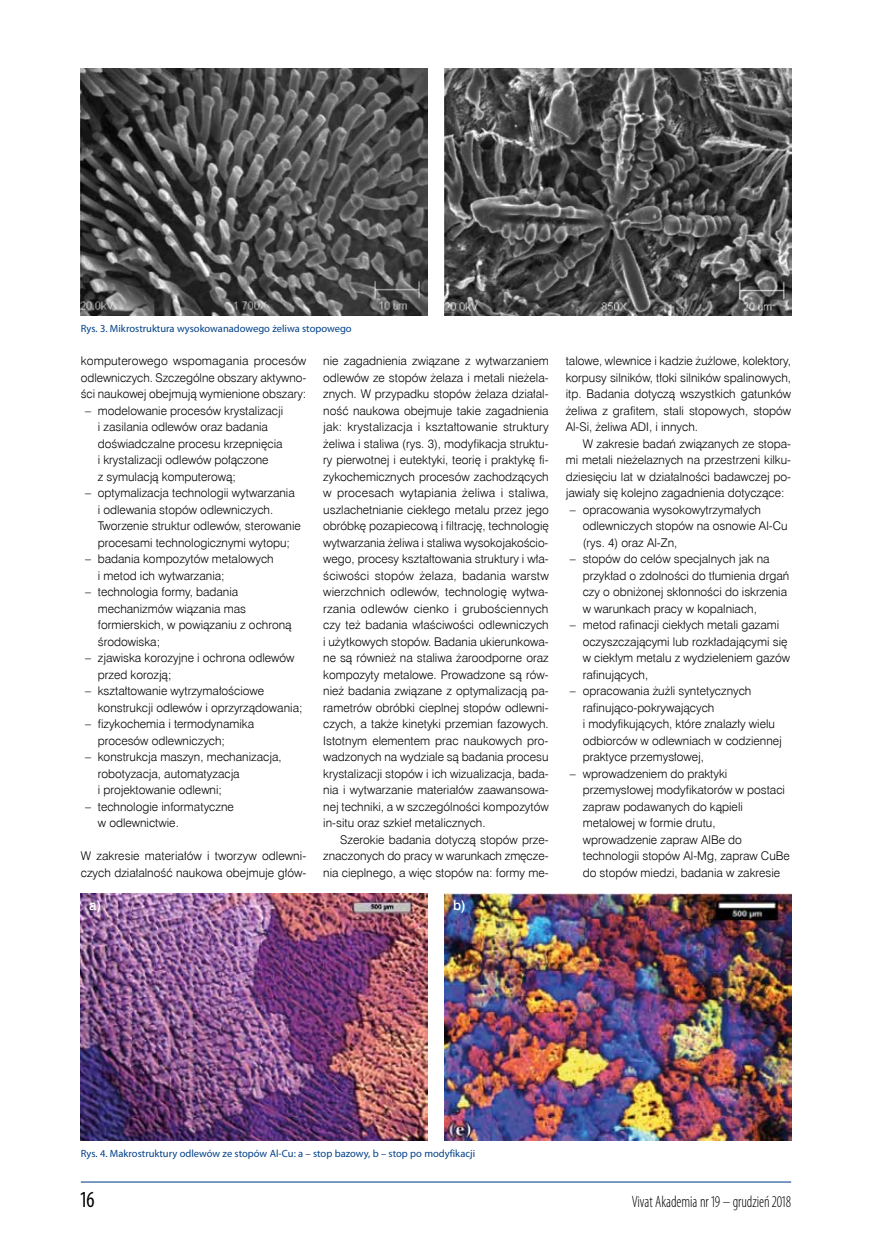
<style>
.page{position:relative;width:872px;height:1242px;background:#fff}
.page>*{position:absolute;margin:0;border:0;box-sizing:border-box;transform-origin:0 0}
.t1{font:condensed 23.1px "Myriad Pro";color:#000;scale:.91 1}
.t2{font:300 condensed 16.5px "Myriad Pro";color:#000;scale:.91 1}
.t3{font:13.5px "Swis 721 Md EU";color:#fff}
.t4{font:12px/16.5px "Swis 721 Lt EU";color:#000}
.t5{font:10.5px "Myriad Pro";color:#024189}
</style>
<div class="page">
<hr style="left:81px;top:1181px;width:710px;height:1px;background:#024189">
<img style="left:81px;top:68px;width:346px;height:248px">
<img style="left:81px;top:893px;width:346px;height:248px">
<img style="left:444px;top:68px;width:347px;height:248px">
<img style="left:444px;top:893px;width:347px;height:248px">
<p class="t5" style="left:81px;top:322px;width:272px">Rys. 3. Mikrostruktura wysokowanadowego żeliwa stopowego</p>
<p class="t4" style="left:81px;top:353px;width:227px;text-align:justify">komputerowego wspomagania procesów odlewniczych. Szczególne obszary aktywno&shy;ści naukowej obejmują wymienione obszary:</p>
<p class="t4" style="left:98px;top:402px;width:187px;text-indent:-13px">– modelowanie procesów krystalizacji i zasilania odlewów oraz badania doświadczalne procesu krzepnięcia i krystalizacji odlewów połączone<br>z symulacją komputerową;</p>
<p class="t4" style="left:98px;top:485px;width:205px;text-indent:-13px">– optymalizacja technologii wytwarzania<br>i odlewania stopów odlewniczych.<br>Tworzenie struktur odlewów, sterowanie procesami technologicznymi wytopu;</p>
<p class="t4" style="left:98px;top:551px;width:177px;text-indent:-13px">– badania kompozytów metalowych i metod ich wytwarzania;</p>
<p class="t4" style="left:98px;top:584px;width:195px;text-indent:-13px">– technologia formy, badania mechanizmów wiązania mas formierskich, w powiązaniu z ochroną środowiska;</p>
<p class="t4" style="left:98px;top:650px;width:198px;text-indent:-13px">– zjawiska korozyjne i ochrona odlewów przed korozją;</p>
<p class="t4" style="left:98px;top:683px;width:206px;text-indent:-13px">– kształtowanie wytrzymałościowe konstrukcji odlewów i oprzyrządowania;</p>
<p class="t4" style="left:98px;top:716px;width:158px;text-indent:-13px">– fizykochemia i termodynamika procesów odlewniczych;</p>
<p class="t4" style="left:98px;top:749px;width:185px;text-indent:-13px">– konstrukcja maszyn, mechanizacja, robotyzacja, automatyzacja<br>i projektowanie odlewni;</p>
<p class="t4" style="left:98px;top:798px;width:137px;text-indent:-13px">– technologie informatyczne w odlewnictwie.</p>
<p class="t4" style="left:81px;top:848px;width:227px">W zakresie materiałów i tworzyw odlewni&shy;czych działalność naukowa obejmuje głów-</p>
<p class="t4" style="left:323px;top:353px;width:227px;text-align:justify">nie zagadnienia związane z wytwarzaniem odlewów ze stopów żelaza i metali nieżela&shy;znych. W przypadku stopów żelaza działal&shy;ność naukowa obejmuje takie zagadnienia jak: krystalizacja i kształtowanie struktury żeliwa i staliwa (rys. 3), modyfikacja struktu&shy;ry pierwotnej i eutektyki, teorię i praktykę fi&shy;zykochemicznych procesów zachodzących w procesach wytapiania żeliwa i staliwa, uszlachetnianie ciekłego metalu przez jego obróbkę pozapiecową i filtrację, technologię wytwarzania żeliwa i staliwa wysokojakościo&shy;wego, procesy kształtowania struktury i wła&shy;ściwości stopów żelaza, badania warstw wierzchnich odlewów, technologię wytwa&shy;rzania odlewów cienko i grubościennych czy też badania właściwości odlewniczych i użytkowych stopów. Badania ukierunkowa&shy;ne są również na staliwa żaroodporne oraz kompozyty metalowe. Prowadzone są rów&shy;nież badania związane z optymalizacją pa&shy;rametrów obróbki cieplnej stopów odlewni&shy;czych, a także kinetyki przemian fazowych.<br>Istotnym elementem prac naukowych pro&shy;wadzonych na wydziale są badania procesu krystalizacji stopów i ich wizualizacja, bada&shy;nia i wytwarzanie materiałów zaawansowa&shy;nej techniki, a w szczególności kompozytów in-situ oraz szkieł metalicznych.</p>
<p class="t4" style="left:323px;top:831px;width:227px;text-align:justify;text-indent:17px">Szerokie badania dotyczą stopów prze&shy;znaczonych do pracy w warunkach zmęcze&shy;nia cieplnego, a więc stopów na: formy me-</p>
<p class="t3" style="left:89px;top:896px;width:14px">a)</p>
<p class="t3" style="left:453px;top:896px;width:14px">b)</p>
<p class="t4" style="left:566px;top:353px;width:227px;text-align:justify">talowe, wlewnice i kadzie żużlowe, kolektory, korpusy silników, tłoki silników spalinowych, itp. Badania dotyczą wszystkich gatunków żeliwa z grafitem, stali stopowych, stopów Al-Si, żeliwa ADI, i innych.</p>
<p class="t4" style="left:566px;top:435px;width:227px;text-align:justify;text-indent:17px">W zakresie badań związanych ze stopa&shy;mi metali nieżelaznych na przestrzeni kilku&shy;dziesięciu lat w działalności badawczej po&shy;jawiały się kolejno zagadnienia dotyczące:</p>
<p class="t4" style="left:583px;top:501px;width:206px;text-indent:-13px">– opracowania wysokowytrzymałych odlewniczych stopów na osnowie Al-Cu (rys. 4) oraz Al-Zn,</p>
<p class="t4" style="left:583px;top:551px;width:208px;text-indent:-13px">– stopów do celów specjalnych jak na przykład o zdolności do tłumienia drgań czy o obniżonej skłonności do iskrzenia w warunkach pracy w kopalniach,</p>
<p class="t4" style="left:583px;top:617px;width:209px;text-indent:-13px">– metod rafinacji ciekłych metali gazami oczyszczającymi lub rozkładającymi się w ciekłym metalu z wydzieleniem gazów rafinujących,</p>
<p class="t4" style="left:583px;top:683px;width:201px;text-indent:-13px">– opracowania żużli syntetycznych rafinująco-pokrywających<br>i modyfikujących, które znalazły wielu odbiorców w odlewniach w codziennej praktyce przemysłowej,</p>
<p class="t4" style="left:583px;top:765px;width:209px;text-indent:-13px">– wprowadzeniem do praktyki przemysłowej modyfikatorów w postaci zapraw podawanych do kąpieli metalowej w formie drutu, wprowadzenie zapraw AlBe do technologii stopów Al-Mg, zapraw CuBe do stopów miedzi, badania w zakresie</p>
<p class="t5" style="left:81px;top:1147px;width:396px">Rys. 4. Makrostruktury odlewów ze stopów Al-Cu: a – stop bazowy, b – stop po modyfikacji</p>
<h1 class="t1" style="left:81px;top:1185px;width:17px">16</h1>
<h2 class="t2" style="left:632px;top:1192px;width:176px">Vivat Akademia nr 19 – grudzień 2018</h2>
</div>
